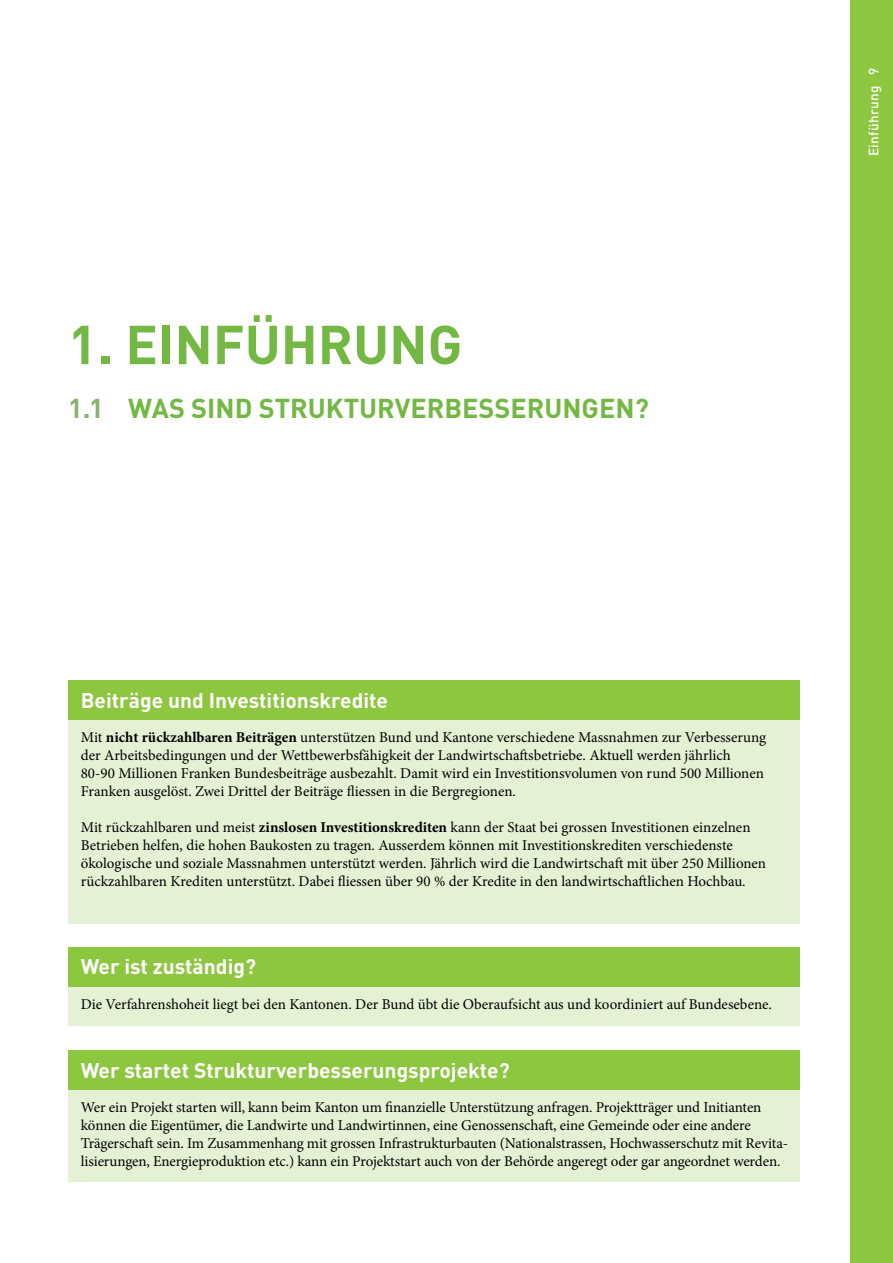
<style>
.page{position:relative;width:893px;height:1263px;background:#fff}
.page>*{position:absolute;margin:0;border:0;box-sizing:border-box;transform-origin:0 0}
.t1{font:700 54px "DIN";color:#74b844}
.t2{font:700 27px "DIN";color:#74b844}
.t3{font:700 21px "DIN";color:#fff}
.t4{font:15px/18px "Minion Pro";letter-spacing:-.005em;color:#000}
.t5{font:500 13.5px "DIN";letter-spacing:.02em;color:#fff}
.s1{color:#88b26f}
.s2{font-weight:700}
</style>
<div class="page">
<div style="left:850px;top:0;width:43px;height:1263px;background:#8dc63f"></div>
<div style="left:68px;top:720px;width:732px;height:204px;background:#e5f1d4"></div>
<div style="left:68px;top:1089px;width:732px;height:93px;background:#e5f1d4"></div>
<div style="left:68px;top:986px;width:732px;height:40px;background:#e5f1d4"></div>
<div style="left:68px;top:680px;width:731px;height:40px;background:#8dc63f"></div>
<div style="left:68px;top:1050px;width:731px;height:39px;background:#8dc63f"></div>
<div style="left:68px;top:947px;width:731px;height:39px;background:#8dc63f"></div>
<h1 class="t1" style="left:68px;top:309px;width:396px">1. EINFÜHRUNG</h1>
<h2 class="t2" style="left:68px;top:391px;width:582px"><span class="s1">1.1</span> WAS SIND STRUKTURVERBESSERUNGEN?</h2>
<p class="t5" style="left:865px;top:156px;width:90px;rotate:-90deg">Einführung 9</p>
<h3 class="t3" style="left:81px;top:687px;width:309px">Beiträge und Investitionskredite</h3>
<p class="t4" style="left:81px;top:729px;width:687px">Mit <span class="s2">nicht rückzahlbaren Beiträgen</span> unterstützen Bund und Kantone verschiedene Massnahmen zur Verbesserung der Arbeitsbedingungen und der Wettbewerbsfähigkeit der Landwirtschaftsbetriebe. Aktuell werden jährlich 80-90 Millionen Franken Bundesbeiträge ausbezahlt. Damit wird ein Investitionsvolumen von rund 500 Millionen Franken ausgelöst. Zwei Drittel der Beiträge fliessen in die Bergregionen.</p>
<p class="t4" style="left:81px;top:819px;width:687px">Mit rückzahlbaren und meist <span class="s2">zinslosen Investitionskrediten</span> kann der Staat bei grossen Investitionen einzelnen Betrieben helfen, die hohen Baukosten zu tragen. Ausserdem können mit Investitionskrediten verschiedenste ökologische und soziale Massnahmen unterstützt werden. Jährlich wird die Landwirtschaft mit über 250 Millionen rückzahlbaren Krediten unterstützt. Dabei fliessen über 90 % der Kredite in den landwirtschaftlichen Hochbau.</p>
<h3 class="t3" style="left:81px;top:953px;width:177px">Wer ist zuständig?</h3>
<p class="t4" style="left:81px;top:995px;width:693px">Die Verfahrenshoheit liegt bei den Kantonen. Der Bund übt die Oberaufsicht aus und koordiniert auf Bundesebene.</p>
<h3 class="t3" style="left:81px;top:1056px;width:430px">Wer startet Strukturverbesserungsprojekte?</h3>
<p class="t4" style="left:81px;top:1098px;width:709px">Wer ein Projekt starten will, kann beim Kanton um finanzielle Unterstützung anfragen. Projektträger und Initianten können die Eigentümer, die Landwirte und Landwirtinnen, eine Genossenschaft, eine Gemeinde oder eine andere Trägerschaft sein. Im Zusammenhang mit grossen Infrastrukturbauten (Nationalstrassen, Hochwasserschutz mit Revita&shy;lisierungen, Energieproduktion etc.) kann ein Projektstart auch von der Behörde angeregt oder gar angeordnet werden.</p>
</div>
